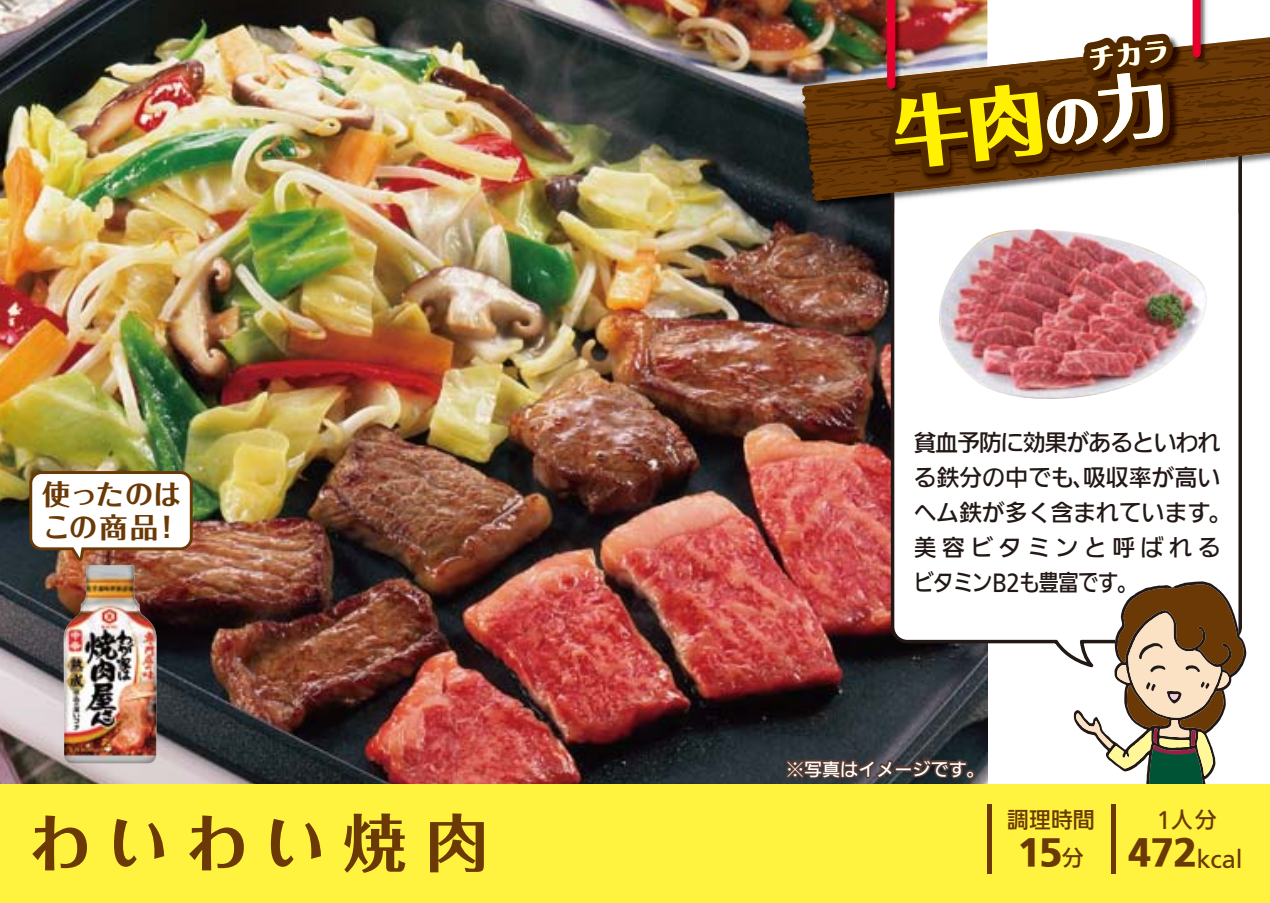
<style>
.page{position:relative;width:1270px;height:903px;background:#fff}
.page>*{position:absolute;margin:0;border:0;box-sizing:border-box;transform-origin:0 0}
.t1{font:800 77px "Folk Pro";color:#fff100}
.t2{font:700 63px "Folk Pro";letter-spacing:.25em;color:#6a3906}
.t3{font:800 35px "Iwa UD Go Dsp Pro";color:#6a3906}
.t4{font:700 28px/33.2px "Folk Pro";letter-spacing:.02em;color:#6a3906}
.t5{font:500 22.75px/35px "Iwa UD Go Dsp Pro";letter-spacing:.015em;color:#221815}
.t6{font:500 22.05px/39.2px "Iwa UD Go Dsp Pro";color:#6a3906;text-align:center}
.t7{font:500 17.5px "Iwa UD Go Dsp Pro";letter-spacing:.03em;color:#fff}
.s1{font-size:56px}
.s2{font-size:70px}
.s3{font-weight:800;font-size:35px}
.s4{font-weight:500;font-size:22.05px}
</style>
<div class="page">
<img style="left:0;top:0;width:987px;height:784px">
<svg style="left:891px;top:213px;width:351px;height:454px"></svg>
<svg style="left:1074px;top:581px;width:172px;height:203px"></svg>
<div style="left:0;top:784px;width:1270px;height:119px;background:#fff33f"></div>
<img style="left:939px;top:229px;width:274px;height:174px">
<img style="left:795px;top:0;width:70px;height:213px">
<hr style="left:1112px;top:804px;width:4px;height:69px;background:#6a3906">
<div style="left:987px;top:804px;width:5px;height:69px;background:#6a3906"></div>
<svg style="left:29px;top:471px;width:164px;height:90px"></svg>
<svg style="left:783px;top:756px;width:113px;height:25px"></svg>
<div style="left:894px;top:766px;width:19px;height:5px;border:4px solid #583c32"></div>
<svg style="left:909px;top:755px;width:60px;height:26px"></svg>
<div style="left:965px;top:769px;width:10px;height:10px;border:4px solid #583c32;border-radius:50%"></div>
<div style="left:967px;top:771px;width:7px;height:7px;border:4px solid #583c32;border-radius:50%"></div>
<img style="left:64px;top:565px;width:93px;height:198px">
<img style="left:865px;top:200px;width:26px;height:13px">
<img style="left:894px;top:200px;width:93px;height:13px">
<img style="left:891px;top:200px;width:3px;height:13px">
<img style="left:802px;top:0;width:468px;height:200px">
<p class="t4" style="left:42px;top:473px;width:141px">使ったのはこの商品！</p>
<h1 class="t1" style="left:885px;top:68px;width:278px;rotate:-6deg">牛肉<span class="s1">の</span><span class="s2">力</span></h1>
<p class="t5" style="left:914px;top:425px;width:319px">貧血予防に効果があるといわれる鉄分の中でも、吸収率が高いヘム鉄が多く含まれています。美容ビタミンと呼ばれるビタミンB2も豊富です。</p>
<p class="t7" style="left:787px;top:756px;width:199px">※写真はイメージです。</p>
<h2 class="t2" style="left:28px;top:789px;width:462px">わいわい焼肉</h2>
<p class="t6" style="left:1128px;top:800px;width:116px">１人分<br><span class="s3">472</span>kcal</p>
<p class="t6" style="left:1007px;top:800px;width:89px">調理時間</p>
<h3 class="t3" style="left:1018px;top:826px;width:67px">15<span class="s4">分</span></h3>
</div>
